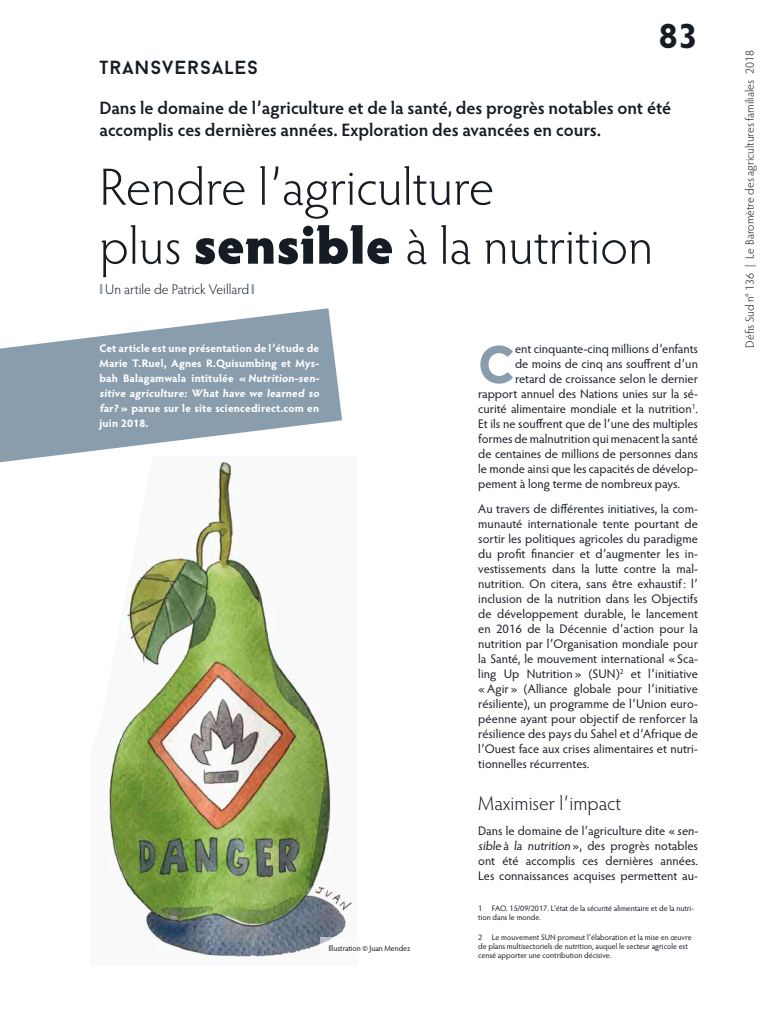
<style>
.page{position:relative;width:768px;height:1024px;background:#fff}
.page>*{position:absolute;margin:0;border:0;box-sizing:border-box;transform-origin:0 0}
.t1{font:900 53.1px "Baron Neue";color:#8a9dad}
.t2{font:300 52.5px/59px "Hypatia Sans Pro";color:#161c24}
.t3{font:700 36px "Hypatia Sans Pro";color:#161c24}
.t4{font:300 20px "Hypatia Sans Pro";color:#161c24}
.t5{font:19px "Baron Neue";letter-spacing:.05em;color:#161c24;scale:1.05 1}
.t6{font:600 18px/22px "Hypatia Sans Pro";color:#161c24}
.t7{font:300 14px "Hypatia Sans Pro";color:#161c24}
.t8{font:12.5px/15px "Hypatia Sans Pro";color:#161c24;text-align:justify}
.t9{font:300 12px "Hypatia Sans Pro";color:#161c24}
.t10{font:700 11px/15px "Hypatia Sans Pro";letter-spacing:.015em;color:#fff}
.t11{font:8px/9px "Hypatia Sans Pro";letter-spacing:-.005em;color:#161c24}
.s1{font-weight:900}
.s2{font-family:"Baron Neue";font-weight:900;color:#8a9dad}
</style>
<div class="page">
<svg style="left:0;top:308px;width:342px;height:154px;fill:#8a9dad"></svg>
<img style="left:90px;top:456px;width:264px;height:505px">
<div style="left:320px;top:937px;width:143px;height:22px;background:#fff"></div>
<h3 class="t5" style="left:99px;top:56px;width:153px">TRANSVERSALES</h3>
<h3 class="t3" style="left:659px;top:11px;width:41px">83</h3>
<h3 class="t6" style="left:99px;top:96px;width:573px">Dans le domaine de l’agriculture et de la santé, des progrès notables ont été accomplis ces dernières années. Exploration des avancées en cours.</h3>
<h2 class="t2" style="left:99px;top:156px;width:555px">Rendre l’agriculture<br>plus <span class="s1">sensible</span> à la nutrition</h2>
<p class="t7" style="left:99px;top:280px;width:157px"><span class="s2">|</span>Un artile de Patrick Veillard<span class="s2">|</span></p>
<p class="t10" style="left:99px;top:340px;width:223px">Cet article est une présentation de l’étude de Marie T.Ruel, Agnes R.Quisumbing et Mys&shy;bah Balagamwala intitulée « Nutrition-sen&shy;sitive agriculture: What have we learned so far?» parue sur le site sciencedirect.com en juin 2018.</p>
<p class="t11" style="left:328px;top:943px;width:83px">Illustration © Juan Mendez</p>
<h1 class="t1" style="left:478px;top:330px;width:38px">C</h1>
<p class="t8" style="left:515px;top:341px;width:184px">ent cinquante-cinq millions d’enfants</p>
<p class="t8" style="left:515px;top:356px;width:184px">de moins de cinq ans souffrent d’un</p>
<p class="t8" style="left:515px;top:371px;width:184px">retard de croissance selon le dernier</p>
<p class="t8" style="left:478px;top:386px;width:221px">rapport annuel des Nations unies sur la sé-</p>
<p class="t8" style="left:478px;top:401px;width:221px">curité alimentaire mondiale et la nutrition<sup>1</sup>.</p>
<p class="t8" style="left:478px;top:416px;width:221px">Et ils ne souffrent que de l’une des multiples</p>
<p class="t8" style="left:478px;top:431px;width:221px">formes de malnutrition qui menacent la santé</p>
<p class="t8" style="left:478px;top:446px;width:221px">de centaines de millions de personnes dans</p>
<p class="t8" style="left:478px;top:461px;width:221px">le monde ainsi que les capacités de dévelop-</p>
<p class="t8" style="left:478px;top:476px;width:203px">pement à long terme de nombreux pays.</p>
<p class="t8" style="left:478px;top:501px;width:221px">Au travers de différentes initiatives, la com&shy;munauté internationale tente pourtant de sortir les politiques agricoles du paradigme du profit financier et d’augmenter les in&shy;vestissements dans la lutte contre la mal&shy;nutrition. On citera, sans être exhaustif: l’ inclusion de la nutrition dans les Objectifs de développement durable, le lancement en 2016 de la Décennie d’action pour la nutrition par l’Organisation mondiale pour la Santé, le mouvement international «Sca&shy;ling Up Nutrition» (SUN)<sup>2</sup> et l’initiative «Agir» (Alliance globale pour l’initiative résiliente), un programme de l’Union euro&shy;péenne ayant pour objectif de renforcer la résilience des pays du Sahel et d’Afrique de l’Ouest face aux crises alimentaires et nutri&shy;tionnelles récurrentes.</p>
<h3 class="t4" style="left:478px;top:790px;width:144px">Maximiser l’impact</h3>
<p class="t8" style="left:478px;top:823px;width:223px;text-align:left">Dans le domaine de l’agriculture dite «sen&shy;sibleà la nutrition», des progrès notables ont été accomplis ces dernières années.<br>Les connaissances acquises permettent au-</p>
<p class="t11" style="left:478px;top:904px;width:217px">1 FAO. 15/09/2017. L’état de la sécurité alimentaire et de la nutri&shy;tion dans le monde.</p>
<p class="t11" style="left:478px;top:932px;width:215px">2 Le mouvement SUN promeut l’élaboration et la mise en œuvre de plans multisectoriels de nutrition, auquel le secteur agricole est censé apporter une contribution décisive.</p>
<p class="t9" style="left:742px;top:348px;width:299px;rotate:-90deg">Défis Sud n° 136 | Le Baromètre des agricultures familiales 2018</p>
</div>
